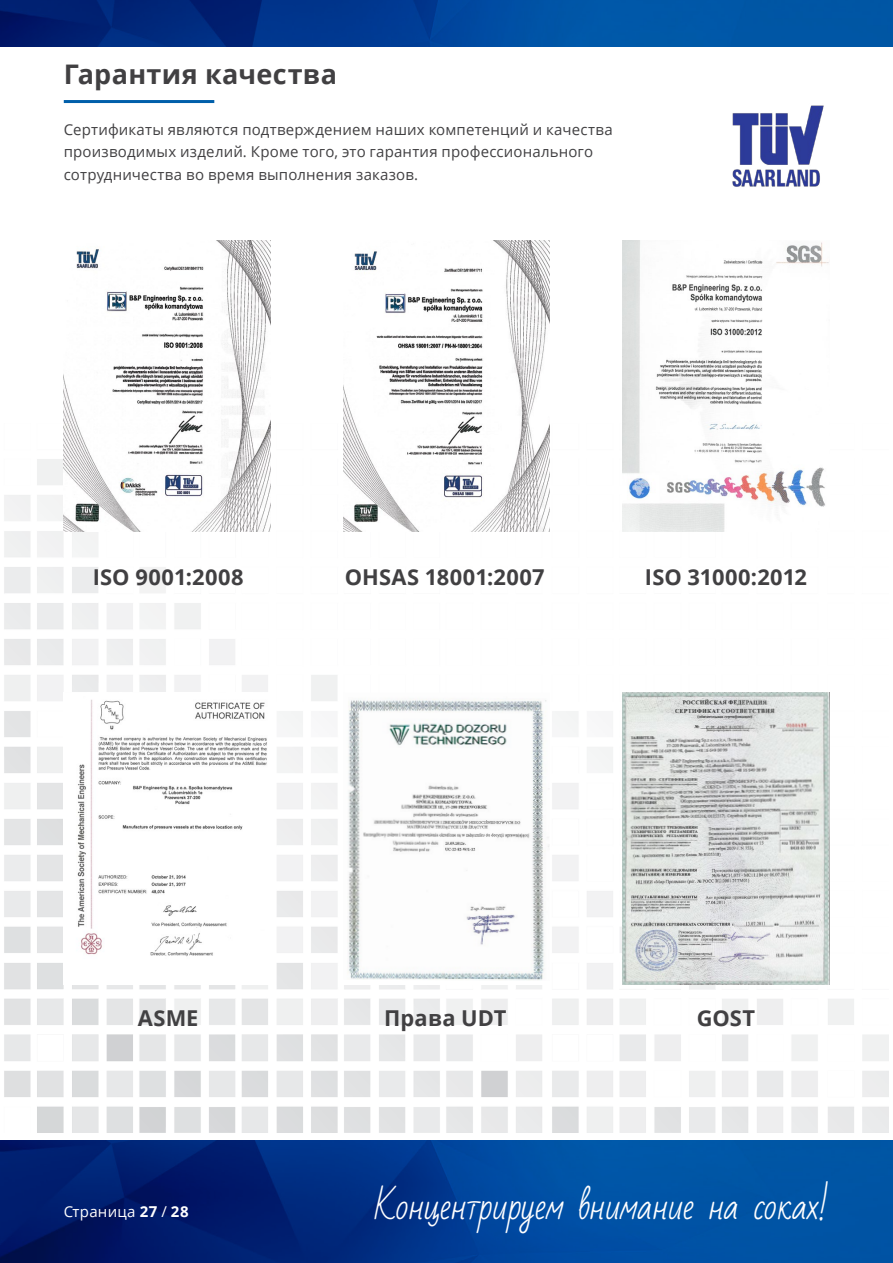
<style>
.page{position:relative;width:893px;height:1263px;background:#fff}
.page>*{position:absolute;margin:0;border:0;box-sizing:border-box;transform-origin:0 0}
.t1{font:34.5px "Bad Script";letter-spacing:-.015em;color:#fff}
.t2{font:700 27px "Open Sans";letter-spacing:.01em;color:#414042}
.t3{font:700 21.9px "Open Sans";letter-spacing:.01em;color:#414042}
.t4{font:15px/22.5px "Open Sans";letter-spacing:.01em;color:#414042}
.t5{font:15px "Open Sans";letter-spacing:.015em;color:#fff}
.s1{font-weight:700}
</style>
<div class="page">
<img style="left:0;top:1140px;width:893px;height:123px">
<img style="left:4px;top:424px;width:885px;height:708px">
<img style="left:0;top:0;width:893px;height:47px">
<img style="left:732px;top:105px;width:92px;height:82px">
<hr style="left:64px;top:100px;width:150px;height:3px;background:#005faa">
<img style="left:64px;top:241px;width:206px;height:290px">
<img style="left:623px;top:693px;width:206px;height:292px">
<img style="left:343px;top:241px;width:207px;height:290px">
<img style="left:623px;top:241px;width:206px;height:290px">
<img style="left:64px;top:693px;width:206px;height:292px">
<img style="left:343px;top:693px;width:207px;height:288px">
<h2 class="t2" style="left:64px;top:56px;width:275px">Гарантия качества</h2>
<p class="t4" style="left:64px;top:118px;width:550px">Сертификаты являются подтверждением наших компетенций и качества производимых изделий. Кроме того, это гарантия профессионального сотрудничества во время выполнения заказов.</p>
<h3 class="t3" style="left:93px;top:562px;width:152px">ISO 9001:2008</h3>
<h3 class="t3" style="left:345px;top:562px;width:201px">OHSAS 18001:2007</h3>
<h3 class="t3" style="left:645px;top:562px;width:163px">ISO 31000:2012</h3>
<h3 class="t3" style="left:138px;top:1002px;width:62px">ASME</h3>
<h3 class="t3" style="left:697px;top:1002px;width:60px">GOST</h3>
<h3 class="t3" style="left:384px;top:1002px;width:124px">Права UDT</h3>
<p class="t5" style="left:64px;top:1201px;width:126px">страница <span class="s1">27</span> / <span class="s1">28</span></p>
<h1 class="t1" style="left:375px;top:1186px;width:456px">Концентрируем внимание на соках!</h1>
</div>
